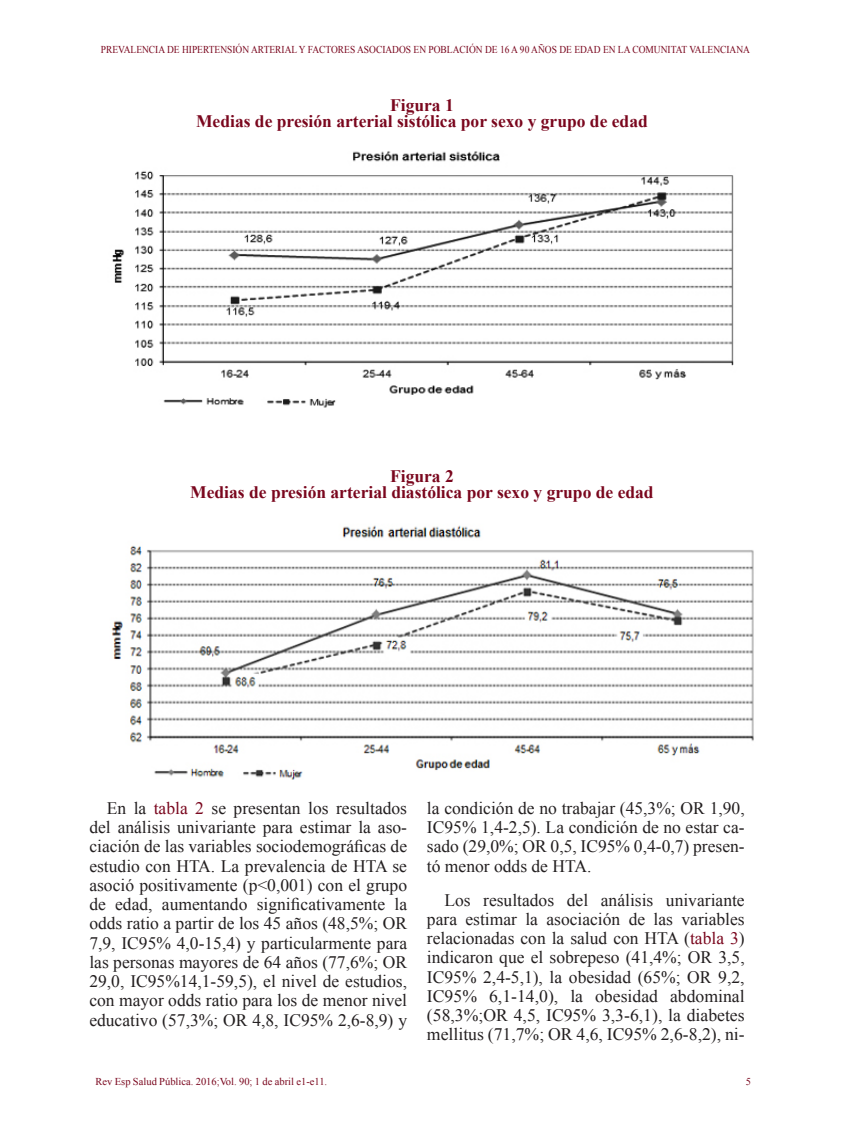
<style>
.page{position:relative;width:844px;height:1141px;background:#fff}
.page>*{position:absolute;margin:0;border:0;box-sizing:border-box;transform-origin:0 0}
.t1{font:17.5px/19.2px "Times New Roman";color:#231f20;text-align:justify}
.t2{font:700 17.5px/15.8px "Times New Roman";color:#7a071e;text-align:center}
.t3{font:10.5px "Times New Roman";color:#7a071e;scale:.9 1}
.t4{font:10.5px "Times New Roman";color:#7a071e}
.s1{color:#7a071e}
</style>
<div class="page">
<img style="left:112px;top:151px;width:622px;height:257px">
<img style="left:111px;top:525px;width:643px;height:255px">
<p class="t3" style="left:101px;top:43px;width:722px">PREVALENCIA DE HIPERTENSIÓN ARTERIAL Y FACTORES ASOCIADOS EN POBLACIÓN DE 16 A 90 AÑOS DE EDAD EN LA COMUNITAT VALENCIANA</p>
<p class="t2" style="left:196px;top:97px;width:453px">Figura 1<br>Medias de presión arterial sistólica por sexo y grupo de edad</p>
<p class="t2" style="left:190px;top:468px;width:465px">Figura 2<br>Medias de presión arterial diastólica por sexo y grupo de edad</p>
<p class="t1" style="left:89px;top:798px;width:319px;text-indent:17px">En la <span class="s1">tabla 2</span> se presentan los resultados del análisis univariante para estimar la aso&shy;ciación de las variables sociodemográficas de estudio con HTA. La prevalencia de HTA se asoció positivamente (p&lt;0,001) con el grupo de edad, aumentando significativamente la odds ratio a partir de los 45 años (48,5%; OR 7,9, IC95% 4,0-15,4) y particularmente para las personas mayores de 64 años (77,6%; OR 29,0, IC95%14,1-59,5), el nivel de estudios, con mayor odds ratio para los de menor nivel educativo (57,3%; OR 4,8, IC95% 2,6-8,9) y</p>
<p class="t1" style="left:427px;top:798px;width:319px">la condición de no trabajar (45,3%; OR 1,90, IC95% 1,4-2,5). La condición de no estar ca&shy;sado (29,0%; OR 0,5, IC95% 0,4-0,7) presen&shy;tó menor odds de HTA.</p>
<p class="t1" style="left:427px;top:890px;width:319px;text-indent:17px">Los resultados del análisis univariante para estimar la asociación de las variables relacionadas con la salud con HTA (<span class="s1">tabla 3</span>) indicaron que el sobrepeso (41,4%; OR 3,5, IC95% 2,4-5,1), la obesidad (65%; OR 9,2, IC95% 6,1-14,0), la obesidad abdominal (58,3%;OR 4,5, IC95% 3,3-6,1), la diabetes mellitus (71,7%; OR 4,6, IC95% 2,6-8,2), ni-</p>
<p class="t4" style="left:95px;top:1074px;width:233px">Rev Esp Salud Pública. 2016;Vol. 90; 1 de abril e1-e11.</p>
<p class="t4" style="left:745px;top:1074px;width:7px">5</p>
</div>
